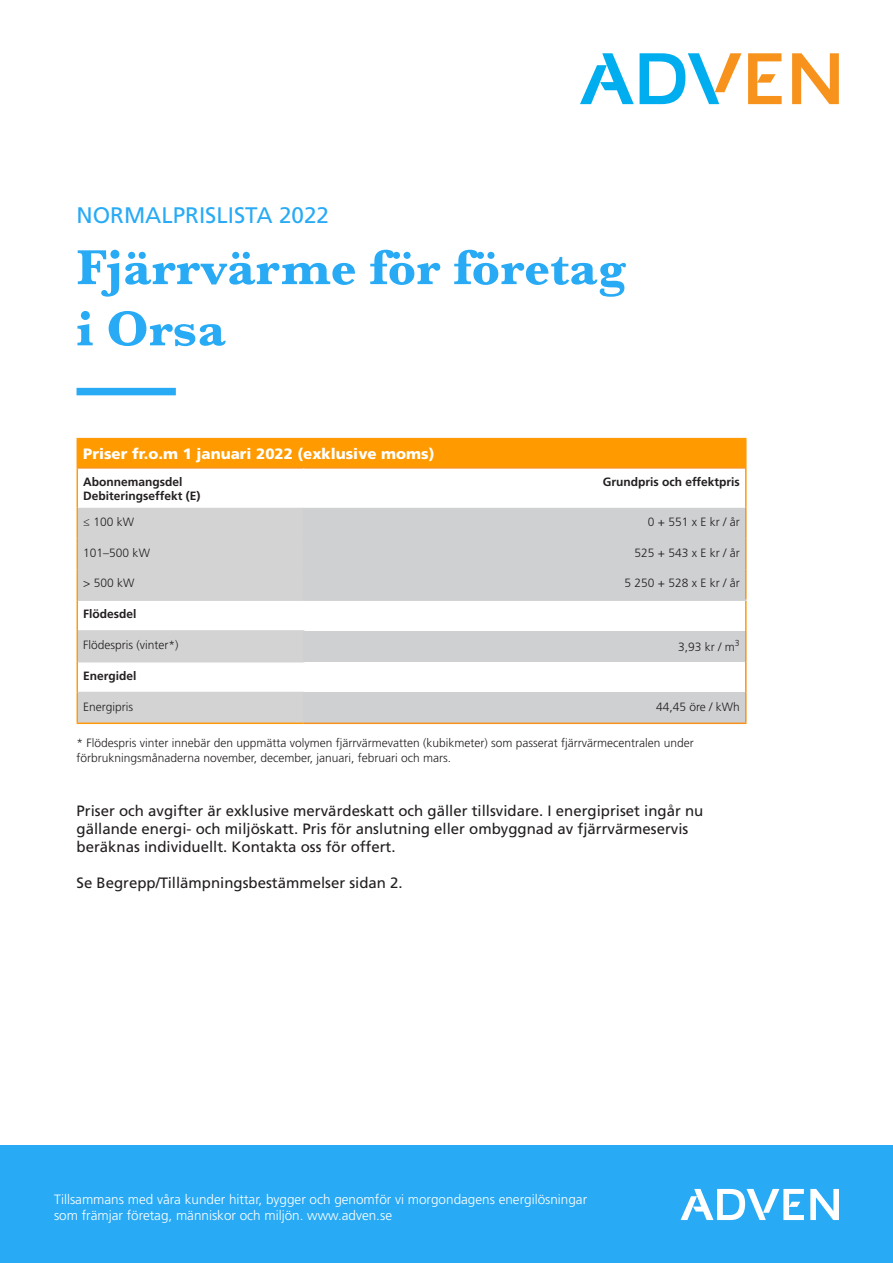
<style>
.page{position:relative;width:893px;height:1263px;background:#fff}
.page>*{position:absolute;margin:0;border:0;box-sizing:border-box;transform-origin:0 0}
.t1{font:700 51px "Baskerville";color:#28aaf5}
.t2{font:22.5px "Frutiger LT Std";color:#28aaf5}
.Frutiger_Roman_10_12{font:15px/18px "Frutiger LT Std";color:#231f20}
.Frutiger_black_10_12{font:900 15px "Frutiger LT Std";color:#fff}
.t3{font:300 13.5px/16.2px "Frutiger LT Std";color:#fff}
.Tabell_Frutiger_8_pk{font:300 12px "Frutiger LT Std";color:#231f20}
.Tabell_Frutiger_8_pk-2{font:700 12px "Frutiger LT Std";color:#231f20}
</style>
<div class="page">
<div style="left:0;top:1146px;width:893px;height:117px;background:#28aaf5"></div>
<svg style="left:792px;top:53px;width:47px;height:51px"></svg>
<svg style="left:748px;top:53px;width:34px;height:51px"></svg>
<svg style="left:640px;top:53px;width:101px;height:51px"></svg>
<svg style="left:580px;top:53px;width:54px;height:51px"></svg>
<svg style="left:810px;top:1189px;width:29px;height:31px"></svg>
<svg style="left:681px;top:1189px;width:123px;height:31px"></svg>
<div style="left:77px;top:388px;width:99px;height:7px;background:#28aaf5"></div>
<div style="left:77px;top:439px;width:669px;height:29px;background:#ff9b00"></div>
<svg style="left:78px;top:508px;width:226px;height:214px;fill:#d3d3d3"></svg>
<div style="left:304px;top:631px;width:442px;height:31px;background:#cfd0d2"></div>
<div style="left:304px;top:692px;width:442px;height:31px;background:#cfd0d2"></div>
<hr style="left:77px;top:467px;width:227px;height:2px;background:#f7931d">
<hr style="left:304px;top:467px;width:441px;height:2px;background:#f7931d">
<hr style="left:303px;top:662px;width:1px;height:30px;background:#fff">
<hr style="left:78px;top:538px;width:225px;height:1px;background:#d3d3d3">
<hr style="left:78px;top:569px;width:225px;height:1px;background:#d3d3d3">
<hr style="left:78px;top:599px;width:225px;height:2px;background:#d3d3d3">
<hr style="left:78px;top:630px;width:226px;height:2px;background:#d3d3d3">
<hr style="left:78px;top:661px;width:226px;height:1px;background:#d3d3d3">
<hr style="left:78px;top:692px;width:226px;height:1px;background:#d3d3d3">
<hr style="left:77px;top:438px;width:227px;height:1px;background:#ff9b0a">
<hr style="left:304px;top:438px;width:443px;height:1px;background:#ff9b0a">
<hr style="left:745px;top:439px;width:2px;height:29px;background:#ff9b0a">
<hr style="left:745px;top:468px;width:2px;height:40px;background:#ff9b0a">
<hr style="left:77px;top:508px;width:1px;height:31px;background:#ff9b0a">
<hr style="left:77px;top:539px;width:1px;height:30px;background:#ff9b0a">
<hr style="left:77px;top:569px;width:1px;height:31px;background:#ff9b0a">
<hr style="left:77px;top:600px;width:1px;height:31px;background:#ff9b0a">
<hr style="left:745px;top:601px;width:2px;height:30px;background:#ff9b0a">
<hr style="left:77px;top:631px;width:1px;height:31px;background:#ff9b0a">
<hr style="left:77px;top:662px;width:1px;height:30px;background:#ff9b0a">
<hr style="left:77px;top:692px;width:1px;height:30px;background:#ff9b0a">
<hr style="left:77px;top:469px;width:1px;height:39px;background:#ff9b0a">
<hr style="left:77px;top:722px;width:227px;height:2px;background:#ff9b0a">
<svg style="left:303px;top:508px;width:443px;height:122px"></svg>
<hr style="left:303px;top:599px;width:444px;height:2px;background:#cfd0d2">
<hr style="left:745px;top:508px;width:2px;height:31px;background:#f7931d">
<hr style="left:745px;top:539px;width:2px;height:30px;background:#f7931d">
<hr style="left:745px;top:569px;width:2px;height:30px;background:#f7931d">
<hr style="left:745px;top:631px;width:2px;height:31px;background:#f7931d">
<hr style="left:745px;top:662px;width:2px;height:30px;background:#f7931d">
<hr style="left:745px;top:692px;width:2px;height:30px;background:#f7931d">
<hr style="left:304px;top:722px;width:443px;height:2px;background:#f7931d">
<p class="t2" style="left:77px;top:202px;width:254px">NORMALPRISLISTA 2022</p>
<p class="t1" style="left:77px;top:232px;width:551px">Fjärrvärme för företag</p>
<p class="t1" style="left:77px;top:293px;width:151px">i Orsa</p>
<p class="Frutiger_black_10_12" style="left:83px;top:445px;width:353px">Priser fr.o.m 1 januari 2022 (exklusive moms)</p>
<p class="Tabell_Frutiger_8_pk-2" style="left:83px;top:475px;width:101px">Abonnemangsdel</p>
<p class="Tabell_Frutiger_8_pk-2" style="left:83px;top:489px;width:119px">Debiteringseffekt (E)</p>
<p class="Tabell_Frutiger_8_pk-2" style="left:603px;top:475px;width:139px">Grundpris och effektpris</p>
<p class="Tabell_Frutiger_8_pk" style="left:83px;top:515px;width:52px">≤ 100 kW</p>
<p class="Tabell_Frutiger_8_pk" style="left:648px;top:515px;width:93px">0 + 551 x E kr / år</p>
<p class="Tabell_Frutiger_8_pk" style="left:83px;top:546px;width:68px">101–500 kW</p>
<p class="Tabell_Frutiger_8_pk" style="left:635px;top:546px;width:107px">525 + 543 x E kr / år</p>
<p class="Tabell_Frutiger_8_pk" style="left:83px;top:576px;width:53px">&gt; 500 kW</p>
<p class="Tabell_Frutiger_8_pk" style="left:625px;top:576px;width:117px">5 250 + 528 x E kr / år</p>
<p class="Tabell_Frutiger_8_pk-2" style="left:83px;top:607px;width:55px">Flödesdel</p>
<p class="Tabell_Frutiger_8_pk" style="left:83px;top:638px;width:97px">Flödespris (vinter*)</p>
<p class="Tabell_Frutiger_8_pk" style="left:678px;top:640px;width:63px">3,93 kr / m<sup>3</sup></p>
<p class="Tabell_Frutiger_8_pk-2" style="left:83px;top:668px;width:55px">Energidel</p>
<p class="Tabell_Frutiger_8_pk" style="left:83px;top:699px;width:52px">Energipris</p>
<p class="Tabell_Frutiger_8_pk" style="left:656px;top:699px;width:85px">44,45 öre / kWh</p>
<p class="Tabell_Frutiger_8_pk" style="left:77px;top:736px;width:619px">* Flödespris vinter innebär den uppmätta volymen fjärrvärmevatten (kubikmeter) som passerat fjärrvärmecentralen under</p>
<p class="Tabell_Frutiger_8_pk" style="left:77px;top:751px;width:376px">förbrukningsmånaderna november, december, januari, februari och mars.</p>
<p class="Frutiger_Roman_10_12" style="left:77px;top:801px;width:628px">Priser och avgifter är exklusive mervärdeskatt och gäller tillsvidare. I energipriset ingår nu gällande energi- och miljöskatt. Pris för anslutning eller ombyggnad av fjärrvärmeservis beräknas individuellt. Kontakta oss för offert.</p>
<p class="Frutiger_Roman_10_12" style="left:77px;top:873px;width:328px">Se Begrepp/Tillämpningsbestämmelser sidan 2.</p>
<p class="t3" style="left:54px;top:1191px;width:535px">Tillsammans med våra kunder hittar, bygger och genomför vi morgondagens energilösningar som främjar företag, människor och miljön. www.adven.se</p>
</div>
